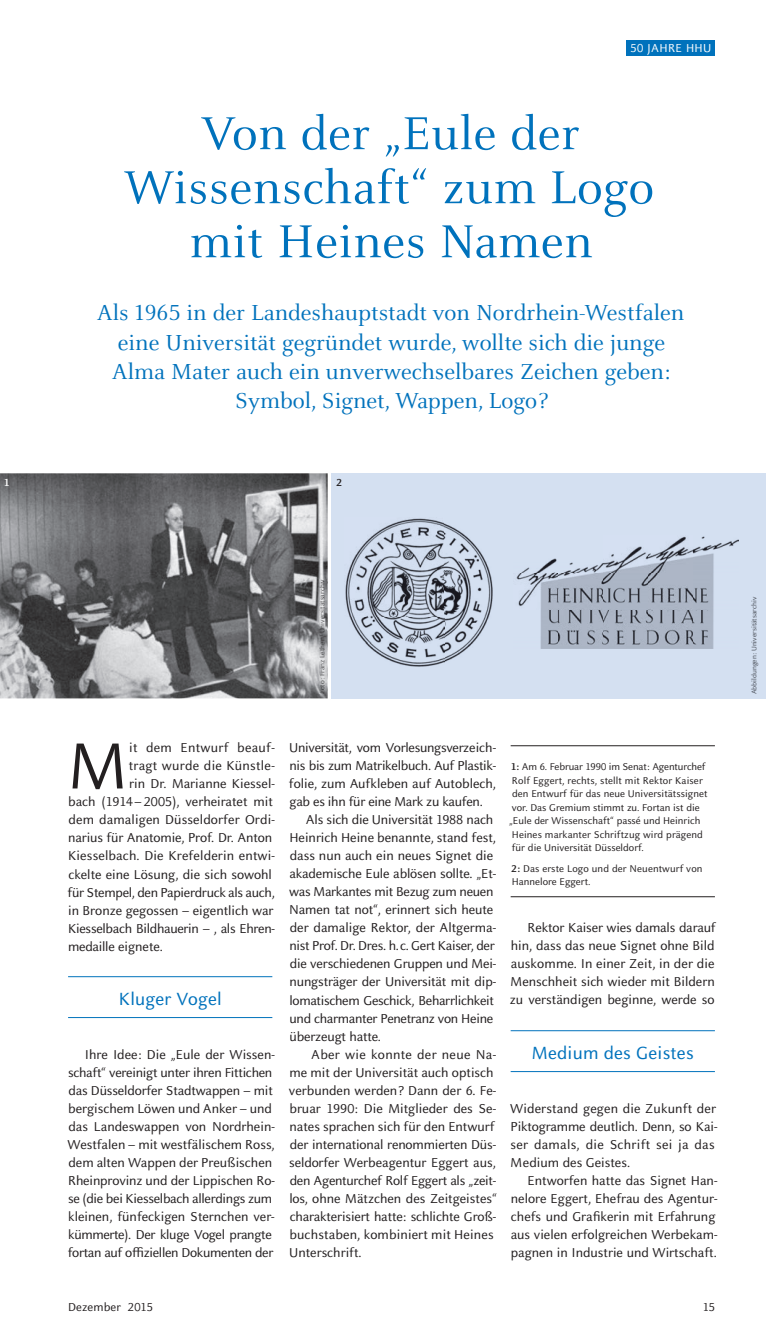
<style>
.page{position:relative;width:766px;height:1340px;background:#fff}
.page>*{position:absolute;margin:0;border:0;box-sizing:border-box;transform-origin:0 0}
.t1{font:72px "Celeste Sans Pro";color:#231f20}
.t2{font:51px/54px "Celeste Pro";letter-spacing:.01em;color:#0072bc;text-align:center}
.t3{font:24px/29.2px "Celeste Pro";color:#0072bc;text-align:center}
.t4{font:19.5px "Celeste Sans Pro";letter-spacing:.01em;color:#0072bc}
.t5{font:14.25px/18px "Celeste Sans Pro";color:#231f20}
.t6{font:14.25px "Celeste Sans Pro";letter-spacing:-.02em;color:#231f20}
.t7{font:14.25px "Celeste Sans Pro";letter-spacing:.02em;color:#231f20}
.t8{font:12.75px "Celeste Sans Pro";letter-spacing:.01em;color:#231f20}
.t9{font:12.75px "Celeste Sans Pro";letter-spacing:.03em;color:#fff}
.t10{font:700 11.25px "Celeste Sans Pro";color:#fff}
.t11{font:700 11.25px "Celeste Sans Pro";color:#231f20}
.t12{font:10.8px/13.5px "Celeste Sans Pro";letter-spacing:.005em;color:#231f20}
.t13{font:7.5px "Celeste Sans Pro";color:#484d56}
.t14{font:7.5px "Celeste Sans Pro";color:#464748}
.t15{font:7.5px "Celeste Sans Pro";color:#424344}
.s1{color:#454647}
.s2{color:#535355}
.s3{color:#434445}
.s4{color:#48494a}
.s5{color:#515153}
.s6{color:#353435}
.s7{font-weight:700}
</style>
<div class="page">
<div style="left:626px;top:40px;width:88px;height:15px;background:#0072bc"></div>
<img style="left:0;top:473px;width:327px;height:225px">
<div style="left:332px;top:473px;width:433px;height:225px;background:#d4e0f1"></div>
<img style="left:345px;top:518px;width:148px;height:149px">
<img style="left:516px;top:536px;width:221px;height:113px">
<img style="left:319px;top:579px;width:7px;height:114px">
<hr style="left:68px;top:976px;width:204px;height:1px;background:#0072bc">
<hr style="left:68px;top:1017px;width:204px;height:1px;background:#0072bc">
<hr style="left:510px;top:1030px;width:204px;height:1px;background:#0072bc">
<hr style="left:510px;top:1071px;width:204px;height:1px;background:#0072bc">
<hr style="left:510px;top:745px;width:204px;height:1px;background:#231f20">
<hr style="left:510px;top:896px;width:204px;height:1px;background:#231f20">
<p class="t9" style="left:630px;top:43px;width:83px">50 JAHRE HHU</p>
<h2 class="t2" style="left:123px;top:111px;width:531px">Von der „Eule der<br>Wissenschaft“ zum Logo mit Heines Namen</h2>
<h3 class="t3" style="left:97px;top:300px;width:589px">Als 1965 in der Landeshauptstadt von Nordrhein-Westfalen eine Universität gegründet wurde, wollte sich die junge Alma Mater auch ein unverwechselbares Zeichen geben:<br>Symbol, Signet, Wappen, Logo?</h3>
<p class="t10" style="left:4px;top:478px;width:7px">1</p>
<p class="t11" style="left:336px;top:478px;width:7px">2</p>
<p class="t15" style="left:319px;top:633px;width:56px;rotate:-90deg"><span class="s1">U</span> <span class="s2">vers</span>ität<span class="s3">sarc</span>hiv</p>
<p class="t14" style="left:319px;top:693px;width:72px;rotate:-90deg">Foto<span class="s4">: Fr</span><span class="s5">anz</span> Leth<span class="s6">en /</span> <span class="s5">ni</span></p>
<h1 class="t1" style="left:68px;top:739px;width:61px">M</h1>
<p class="t7" style="left:129px;top:742px;width:147px">it dem Entwurf beauf-</p>
<p class="t7" style="left:129px;top:760px;width:147px">tragt wurde die Künstle-</p>
<p class="t5" style="left:129px;top:776px;width:147px">rin Dr. Marianne Kiessel-</p>
<p class="t5" style="left:68px;top:794px;width:206px">bach (1914 – 2005), verheiratet mit</p>
<p class="t5" style="left:68px;top:812px;width:208px">dem damaligen Düsseldorfer Ordi-</p>
<p class="t5" style="left:68px;top:830px;width:205px">narius für Anatomie, Prof. Dr. Anton</p>
<p class="t5" style="left:68px;top:848px;width:208px">Kiesselbach. Die Krefelderin entwi-</p>
<p class="t5" style="left:68px;top:866px;width:205px">ckelte eine Lösung, die sich sowohl</p>
<p class="t6" style="left:68px;top:886px;width:209px">für Stempel, den Papierdruck als auch,</p>
<p class="t5" style="left:68px;top:902px;width:207px">in Bronze gegossen – eigentlich war</p>
<p class="t6" style="left:68px;top:922px;width:208px">Kiesselbach Bildhauerin – , als Ehren-</p>
<p class="t6" style="left:68px;top:940px;width:96px">medaille eignete.</p>
<h3 class="t4" style="left:119px;top:991px;width:104px">Kluger Vogel</h3>
<p class="t5" style="left:67px;top:1046px;width:209px;text-indent:18px">Ihre Idee: Die „Eule der Wissen&shy;schaft“ vereinigt unter ihren Fittichen das Düsseldorfer Stadtwappen – mit bergischem Löwen und Anker – und das Landeswappen von Nordrhein-Westfalen – mit westfälischem Ross, dem alten Wappen der Preußischen Rheinprovinz und der Lippischen Ro&shy;se (die bei Kiesselbach allerdings zum kleinen, fünfeckigen Sternchen ver&shy;kümmerte). Der kluge Vogel prangte fortan auf offiziellen Dokumenten der</p>
<p class="t6" style="left:289px;top:742px;width:208px">Universität, vom Vorlesungsverzeich-</p>
<p class="t6" style="left:289px;top:760px;width:208px">nis bis zum Matrikelbuch. Auf Plastik-</p>
<p class="t5" style="left:289px;top:776px;width:208px">folie, zum Aufkleben auf Autoblech,</p>
<p class="t6" style="left:289px;top:796px;width:195px">gab es ihn für eine Mark zu kaufen.</p>
<p class="t5" style="left:306px;top:812px;width:189px">Als sich die Universität 1988 nach</p>
<p class="t5" style="left:289px;top:830px;width:208px">Heinrich Heine benannte, stand fest,</p>
<p class="t5" style="left:290px;top:848px;width:205px">dass nun auch ein neues Signet die</p>
<p class="t5" style="left:289px;top:866px;width:208px">akademische Eule ablösen sollte. „Et-</p>
<p class="t6" style="left:289px;top:886px;width:206px">was Markantes mit Bezug zum neuen</p>
<p class="t5" style="left:289px;top:902px;width:205px">Namen tat not“, erinnert sich heute</p>
<p class="t5" style="left:290px;top:920px;width:208px">der damalige Rektor, der Altgerma-</p>
<p class="t6" style="left:289px;top:940px;width:207px">nist Prof. Dr. Dres. h. c. Gert Kaiser, der</p>
<p class="t5" style="left:290px;top:956px;width:208px">die verschiedenen Gruppen und Mei-</p>
<p class="t5" style="left:289px;top:974px;width:208px">nungsträger der Universität mit dip-</p>
<p class="t6" style="left:289px;top:994px;width:206px">lomatischem Geschick, Beharrlichkeit</p>
<p class="t6" style="left:289px;top:1012px;width:205px">und charmanter Penetranz von Heine</p>
<p class="t5" style="left:289px;top:1028px;width:93px">überzeugt hatte.</p>
<p class="t7" style="left:311px;top:1048px;width:186px">Aber wie konnte der neue Na-</p>
<p class="t5" style="left:289px;top:1064px;width:205px">me mit der Universität auch optisch</p>
<p class="t5" style="left:289px;top:1082px;width:209px">verbunden werden? Dann der 6. Fe-</p>
<p class="t5" style="left:289px;top:1100px;width:208px">bruar 1990: Die Mitglieder des Se-</p>
<p class="t5" style="left:289px;top:1118px;width:206px">nates sprachen sich für den Entwurf</p>
<p class="t5" style="left:290px;top:1136px;width:208px">der international renommierten Düs-</p>
<p class="t5" style="left:289px;top:1154px;width:208px">seldorfer Werbeagentur Eggert aus,</p>
<p class="t6" style="left:290px;top:1174px;width:208px">den Agenturchef Rolf Eggert als „zeit-</p>
<p class="t5" style="left:289px;top:1190px;width:209px">los, ohne Mätzchen des Zeitgeistes“</p>
<p class="t5" style="left:289px;top:1208px;width:208px">charakterisiert hatte: schlichte Groß-</p>
<p class="t5" style="left:289px;top:1226px;width:206px">buchstaben, kombiniert mit Heines</p>
<p class="t5" style="left:289px;top:1244px;width:74px">Unterschrift.</p>
<p class="t12" style="left:509px;top:761px;width:200px"><span class="s7">1:</span> Am 6. Februar 1990 im Senat: Agenturchef Rolf Eggert, rechts, stellt mit Rektor Kaiser den Entwurf für das neue Universitätssignet vor. Das Gremium stimmt zu. Fortan ist die „Eule der Wissenschaft“ passé und Heinrich Heines markanter Schriftzug wird prägend für die Universität Düsseldorf.</p>
<p class="t12" style="left:511px;top:862px;width:193px"><span class="s7">2:</span> Das erste Logo und der Neuentwurf von<br>Hannelore Eggert.</p>
<p class="t5" style="left:510px;top:920px;width:207px;text-align:justify;text-indent:18px">Rektor Kaiser wies damals darauf hin, dass das neue Signet ohne Bild auskomme. In einer Zeit, in der die Menschheit sich wieder mit Bildern zu verständigen beginne, werde so</p>
<h3 class="t4" style="left:531px;top:1045px;width:163px">Medium des Geistes</h3>
<p class="t5" style="left:509px;top:1100px;width:209px">Widerstand gegen die Zukunft der<br>Piktogramme deutlich. Denn, so Kai&shy;ser damals, die Schrift sei ja das<br>Medium des Geistes.</p>
<p class="t5" style="left:510px;top:1172px;width:208px;text-indent:17px">Entworfen hatte das Signet Han&shy;nelore Eggert, Ehefrau des Agentur&shy;chefs und Grafikerin mit Erfahrung aus vielen erfolgreichen Werbekam&shy;pagnen in Industrie und Wirtschaft.</p>
<p class="t8" style="left:68px;top:1301px;width:86px">Dezember 2015</p>
<p class="t8" style="left:702px;top:1301px;width:14px">15</p>
<p class="t13" style="left:751px;top:694px;width:99px;rotate:-90deg">Abbildungen: Universitätsarchiv</p>
</div>
